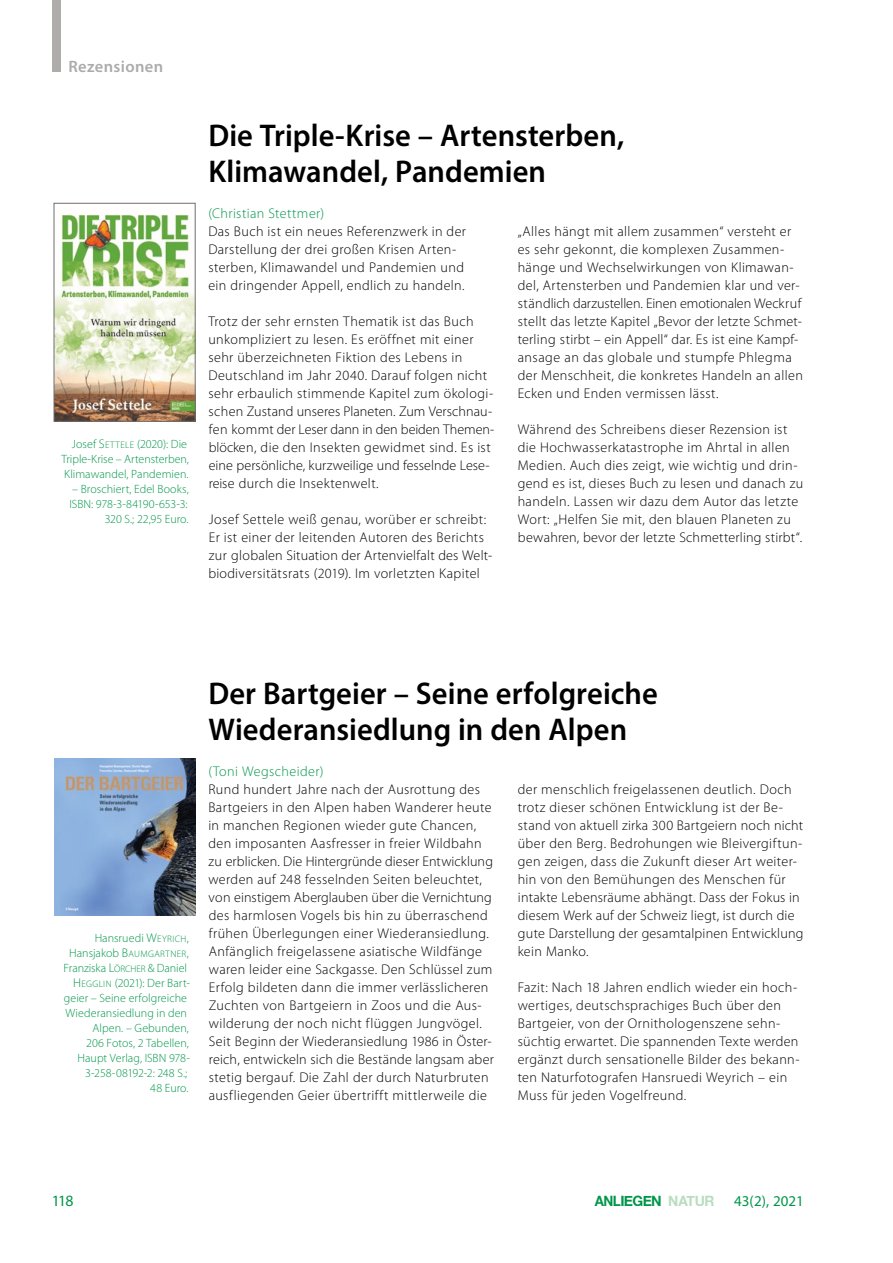
<style>
.page{position:relative;width:893px;height:1263px;background:#fff}
.page>*{position:absolute;margin:0;border:0;box-sizing:border-box;transform-origin:0 0}
.H__Haupttitel{font:600 31.5px/36px "Myriad Pro";color:#000}
.t1{font:600 16.5px "Myriad Pro";letter-spacing:.025em;color:#adabaa}
.t2{font:15.75px "Myriad Pro";color:#009649}
.t3{font:15px "Myriad Pro";color:#009649}
.t4{font:700 14.25px "Helvetica Neue";letter-spacing:-.035em;color:#009649;scale:.94 1}
.P__Fließtext_2Sp{font:300 14.1px/18px "Myriad Pro";letter-spacing:.025em;color:#000}
.Rezensionen_Bildlege{font:300 12px/15px "Myriad Pro";letter-spacing:.005em;color:#009649;text-align:right}
.Rezensionen_Bildlege-2{font:300 9.45px "Myriad Pro";color:#009649}
.s1{font-size:12.6px}
.s2{font-size:9.45px}
.s3{color:#009649}
.s4{color:rgb(112 188 126/.5)}
</style>
<div class="page">
<img style="left:56px;top:214px;width:137px;height:205px">
<div style="left:54px;top:203px;width:141px;height:218px;border:1px solid #706f6f"></div>
<img style="left:54px;top:759px;width:141px;height:157px">
<div style="left:52px;top:0;width:8px;height:71px;background:#adabaa"></div>
<p class="t1" style="left:68px;top:55px;width:96px">Rezensionen</p>
<p class="Rezensionen_Bildlege" style="left:62px;top:437px;width:129px;text-align:left;text-indent:10px">Josef <span class="s1">S</span><span class="s2">ETTELE</span> (2020): Die<br>Triple-Krise – Artensterben,<br>Klimawandel, Pandemien.</p>
<p class="Rezensionen_Bildlege" style="left:69px;top:482px;width:121px">– Broschiert, Edel Books,<br>ISBN: 978-3-84190-653-3:<br>320 S.; 22,95 Euro.</p>
<p class="H__Haupttitel" style="left:208px;top:116px;width:417px">Die Triple-Krise – Artensterben,<br>Klimawandel, Pandemien</p>
<p class="P__Fließtext_2Sp" style="left:208px;top:204px;width:259px"><span class="s3">(Christian Stettmer)<br></span>Das Buch ist ein neues Referenzwerk in der Darstellung der drei großen Krisen Arten&shy;sterben, Klimawandel und Pandemien und ein dringender Appell, endlich zu handeln.</p>
<p class="P__Fließtext_2Sp" style="left:208px;top:312px;width:287px">Trotz der sehr ernsten Thematik ist das Buch unkompliziert zu lesen. Es eröffnet mit einer sehr überzeichneten Fiktion des Lebens in Deutschland im Jahr 2040. Darauf folgen nicht sehr erbaulich stimmende Kapitel zum ökologi&shy;schen Zustand unseres Planeten. Zum Verschnau&shy;fen kommt der Leser dann in den beiden Themen&shy;blöcken, die den Insekten gewidmet sind. Es ist eine persönliche, kurzweilige und fesselnde Lese&shy;reise durch die Insektenwelt.</p>
<p class="P__Fließtext_2Sp" style="left:208px;top:510px;width:285px">Josef Settele weiß genau, worüber er schreibt:<br>Er ist einer der leitenden Autoren des Berichts zur globalen Situation der Artenvielfalt des Welt&shy;biodiversitätsrats (2019). Im vorletzten Kapitel</p>
<p class="P__Fließtext_2Sp" style="left:518px;top:222px;width:287px">„Alles hängt mit allem zusammen“ versteht er es sehr gekonnt, die komplexen Zusammen&shy;hänge und Wechselwirkungen von Klimawan&shy;del, Artensterben und Pandemien klar und ver&shy;ständlich darzustellen. Einen emotionalen Weckruf stellt das letzte Kapitel „Bevor der letzte Schmet&shy;terling stirbt – ein Appell“ dar. Es ist eine Kampf&shy;ansage an das globale und stumpfe Phlegma der Menschheit, die konkretes Handeln an allen Ecken und Enden vermissen lässt.</p>
<p class="P__Fließtext_2Sp" style="left:518px;top:420px;width:287px">Während des Schreibens dieser Rezension ist die Hochwasserkatastrophe im Ahrtal in allen Medien. Auch dies zeigt, wie wichtig und drin&shy;gend es ist, dieses Buch zu lesen und danach zu handeln. Lassen wir dazu dem Autor das letzte Wort: „Helfen Sie mit, den blauen Planeten zu bewahren, bevor der letzte Schmetterling stirbt“.</p>
<p class="Rezensionen_Bildlege" style="left:64px;top:930px;width:127px">Hansruedi <span class="s1">W</span><span class="s2">EYRICH</span>,<br>Hansjakob <span class="s1">B</span><span class="s2">AUMGARTNER</span>,<br>Franziska <span class="s1">L</span><span class="s2">ÖRCHER</span> &amp; Daniel</p>
<p class="Rezensionen_Bildlege-2" style="left:73px;top:978px;width:15px"><span class="s1">H</span> EGG</p>
<p class="Rezensionen_Bildlege" style="left:64px;top:975px;width:128px"><span class="s2">LIN</span> (2021): Der Bart-<br>geier – Seine erfolgreiche<br>Wiederansiedlung in den<br>Alpen. – Gebunden,<br>206 Fotos, 2 Tabellen,<br>Haupt Verlag, ISBN 978-<br>3-258-08192-2: 248 S.;<br>48 Euro.</p>
<p class="H__Haupttitel" style="left:208px;top:674px;width:451px">Der Bartgeier – Seine erfolgreiche<br>Wiederansiedlung in den Alpen</p>
<p class="P__Fließtext_2Sp" style="left:208px;top:762px;width:287px"><span class="s3">(Toni Wegscheider)<br></span>Rund hundert Jahre nach der Ausrottung des Bartgeiers in den Alpen haben Wanderer heute in manchen Regionen wieder gute Chancen, den imposanten Aasfresser in freier Wildbahn zu erblicken. Die Hintergründe dieser Entwicklung werden auf 248 fesselnden Seiten beleuchtet, von einstigem Aberglauben über die Vernichtung des harmlosen Vogels bis hin zu überraschend frühen Überlegungen einer Wiederansiedlung.<br>Anfänglich freigelassene asiatische Wildfänge waren leider eine Sackgasse. Den Schlüssel zum Erfolg bildeten dann die immer verlässlicheren Zuchten von Bartgeiern in Zoos und die Aus&shy;wilderung der noch nicht flüggen Jungvögel.<br>Seit Beginn der Wiederansiedlung 1986 in Öster&shy;reich, entwickeln sich die Bestände langsam aber stetig bergauf. Die Zahl der durch Naturbruten ausfliegenden Geier übertrifft mittlerweile die</p>
<p class="P__Fließtext_2Sp" style="left:518px;top:780px;width:287px">der menschlich freigelassenen deutlich. Doch trotz dieser schönen Entwicklung ist der Be&shy;stand von aktuell zirka 300 Bartgeiern noch nicht über den Berg. Bedrohungen wie Bleivergiftun&shy;gen zeigen, dass die Zukunft dieser Art weiter&shy;hin von den Bemühungen des Menschen für intakte Lebensräume abhängt. Dass der Fokus in diesem Werk auf der Schweiz liegt, ist durch die gute Darstellung der gesamtalpinen Entwicklung kein Manko.</p>
<p class="P__Fließtext_2Sp" style="left:518px;top:978px;width:283px">Fazit: Nach 18 Jahren endlich wieder ein hoch&shy;wertiges, deutschsprachiges Buch über den Bartgeier, von der Ornithologenszene sehn&shy;süchtig erwartet. Die spannenden Texte werden ergänzt durch sensationelle Bilder des bekann&shy;ten Naturfotografen Hansruedi Weyrich – ein Muss für jeden Vogelfreund.</p>
<p class="t4" style="left:595px;top:1189px;width:129px">ANLIEGEN <span class="s4">NATUR</span></p>
<p class="t2" style="left:52px;top:1191px;width:23px">118</p>
<p class="t3" style="left:734px;top:1191px;width:71px">43(2), 2021</p>
</div>
